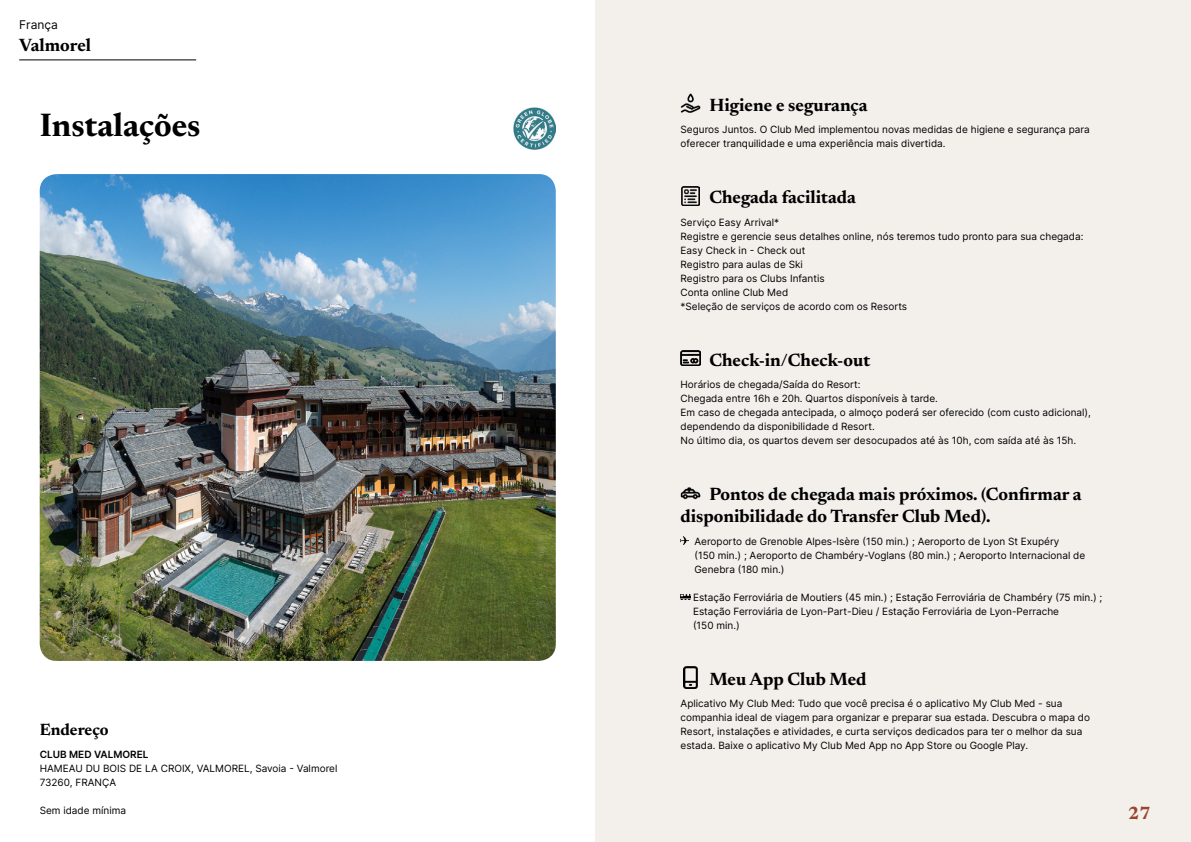
<style>
.page{position:relative;width:1191px;height:842px;background:#fff}
.page>*{position:absolute;margin:0;border:0;box-sizing:border-box;transform-origin:0 0}
.t1{font:700 33px "Newsreader 24 pt";color:#000}
.t2{font:700 18px/22px "Newsreader 24 pt";color:#000}
.t3{font:700 18px "Newsreader 24 pt";color:#9d432c}
.t4{font:700 16.5px "Newsreader 24 pt";color:#000}
.t5{font:12px "Inter";color:#000}
.t6{font:10px/14px "Inter";color:#000}
.t7{font:600 10px "Inter";color:#000}
</style>
<div class="page">
<div style="left:595px;top:0;width:596px;height:842px;background:#f3f0ec"></div>
<img style="left:40px;top:174px;width:516px;height:487px">
<svg style="left:20px;top:60px;width:176px;height:1px"></svg>
<img style="left:513px;top:107px;width:43px;height:43px">
<img style="left:680px;top:93px;width:20px;height:20px">
<img style="left:681px;top:186px;width:18px;height:20px">
<img style="left:680px;top:351px;width:20px;height:15px">
<img style="left:680px;top:487px;width:20px;height:13px">
<svg style="left:680px;top:536px;width:9px;height:9px"></svg>
<svg style="left:680px;top:594px;width:10px;height:6px"></svg>
<img style="left:684px;top:667px;width:13px;height:21px">
<p class="t5" style="left:19px;top:15px;width:40px">França</p>
<h2 class="t2" style="left:19px;top:33px;width:73px">Valmorel</h2>
<h1 class="t1" style="left:40px;top:101px;width:162px">Instalações</h1>
<h3 class="t4" style="left:40px;top:718px;width:71px">Endereço</h3>
<p class="t7" style="left:40px;top:747px;width:110px">CLUB MED VALMOREL</p>
<p class="t6" style="left:40px;top:761px;width:299px">HAMEAU DU BOIS DE LA CROIX, VALMOREL, Savoia - Valmorel<br>73260, FRANÇA</p>
<p class="t6" style="left:40px;top:803px;width:88px">Sem idade mínima</p>
<h2 class="t2" style="left:709px;top:92px;width:160px">Higiene e segurança</h2>
<p class="t6" style="left:680px;top:122px;width:411px">Seguros Juntos. O Club Med implementou novas medidas de higiene e segurança para oferecer tranquilidade e uma experiência mais divertida.</p>
<h2 class="t2" style="left:709px;top:185px;width:148px">Chegada facilitada</h2>
<p class="t6" style="left:680px;top:215px;width:404px">Serviço Easy Arrival*<br>Registre e gerencie seus detalhes online, nós teremos tudo pronto para sua chegada:<br>Easy Check in - Check out<br>Registro para aulas de Ski<br>Registro para os Clubs Infantis<br>Conta online Club Med<br>*Seleção de serviços de acordo com os Resorts</p>
<h2 class="t2" style="left:709px;top:348px;width:162px">Check-in/Check-out</h2>
<p class="t6" style="left:680px;top:377px;width:412px">Horários de chegada/Saída do Resort:<br>Chegada entre 16h e 20h. Quartos disponíveis à tarde.<br>Em caso de chegada antecipada, o almoço poderá ser oferecido (com custo adicional), dependendo da disponibilidade d Resort.<br>No último dia, os quartos devem ser desocupados até às 10h, com saída até às 15h.</p>
<h2 class="t2" style="left:680px;top:482px;width:403px;text-indent:29px">Pontos de chegada mais próximos. (Confirmar a disponibilidade do Transfer Club Med).</h2>
<p class="t6" style="left:694px;top:534px;width:392px">Aeroporto de Grenoble Alpes-Isère (150 min.) ; Aeroporto de Lyon St Exupéry<br>(150 min.) ; Aeroporto de Chambéry-Voglans (80 min.) ; Aeroporto Internacional de<br>Genebra (180 min.)</p>
<p class="t6" style="left:693px;top:590px;width:411px">Estação Ferroviária de Moutiers (45 min.) ; Estação Ferroviária de Chambéry (75 min.) ;<br>Estação Ferroviária de Lyon-Part-Dieu / Estação Ferroviária de Lyon-Perrache<br>(150 min.)</p>
<h2 class="t2" style="left:709px;top:667px;width:159px">Meu App Club Med</h2>
<p class="t6" style="left:680px;top:696px;width:411px">Aplicativo My Club Med: Tudo que você precisa é o aplicativo My Club Med - sua companhia ideal de viagem para organizar e preparar sua estada. Descubra o mapa do Resort, instalações e atividades, e curta serviços dedicados para ter o melhor da sua estada. Baixe o aplicativo My Club Med App no App Store ou Google Play.</p>
<h2 class="t3" style="left:1128px;top:800px;width:24px">27</h2>
</div>
